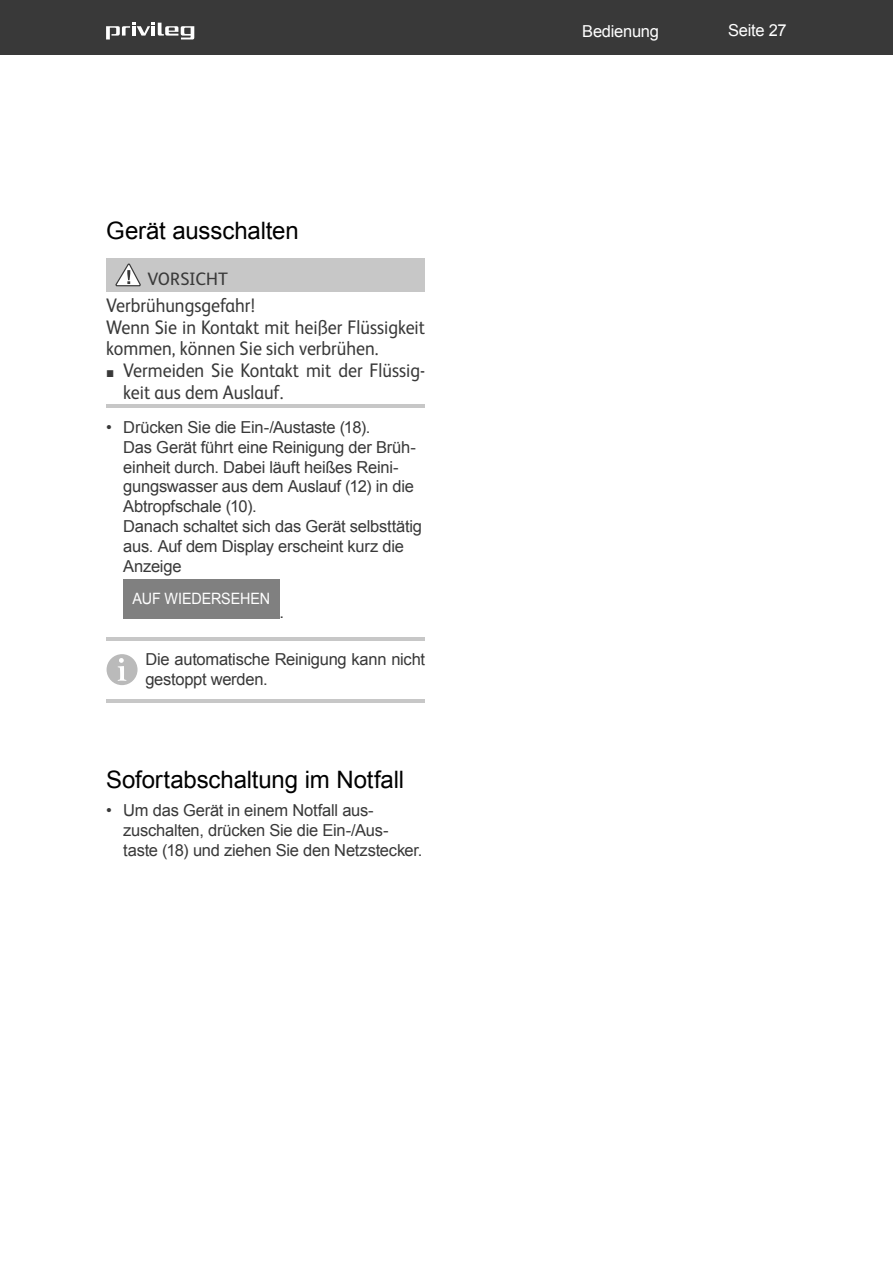
<style>
.page{position:relative;width:893px;height:1263px;background:#fff}
.page>*{position:absolute;margin:0;border:0;box-sizing:border-box;transform-origin:0 0}
.t1{font:24px "Arial";letter-spacing:-.01em;color:#000}
.t2{font:19.65px/21.6px "FS Albert";color:#393939;scale:.92 1}
.t3{font:18px "FS Albert";letter-spacing:.005em;color:#393939}
.t4{font:16.5px/19.8px "Arial";letter-spacing:-.015em;color:#393939}
.t5{font:16.5px "Arial";letter-spacing:-.015em;color:#fff}
.t6{font:15.6px "Arial";letter-spacing:-.01em;color:#fff;scale:.92 1}
.s1{font-family:"Arial";font-size:14.7px}
</style>
<div class="page">
<div style="left:0;top:0;width:893px;height:54px;background:#393939"></div>
<div style="left:106px;top:259px;width:319px;height:33px;background:#c7c7c7"></div>
<hr style="left:106px;top:405px;width:319px;height:3px;background:#c7c7c7">
<hr style="left:106px;top:637px;width:319px;height:3px;background:#c7c7c7">
<hr style="left:106px;top:700px;width:319px;height:3px;background:#c7c7c7">
<svg style="left:116px;top:263px;width:25px;height:24px"></svg>
<div style="left:123px;top:579px;width:157px;height:39px;background:#808080"></div>
<div style="left:107px;top:655px;width:30px;height:29px;background:#bababa;border-radius:50%"></div>
<div style="left:107px;top:654px;width:31px;height:31px;border:2px solid #bababa;border-radius:50%"></div>
<svg style="left:118px;top:658px;width:8px;height:23px"></svg>
<svg style="left:106px;top:23px;width:88px;height:16px"></svg>
<h1 class="t1" style="left:106px;top:217px;width:194px">Gerät ausschalten</h1>
<p class="t3" style="left:147px;top:272px;width:82px">VORSICHT</p>
<p class="t2" style="left:106px;top:296px;width:348px">Verbrühungs gefahr!<br>Wenn Sie in Kontakt mit heißer Flüssigkeit kommen, können Sie sich verbrühen.</p>
<p class="t2" style="left:123px;top:361px;width:330px;text-indent:-17px"><span class="s1">■</span> Vermeiden Sie Kontakt mit der Flüssig&shy;keit aus dem Auslauf.</p>
<p class="t4" style="left:123px;top:417px;width:300px;text-indent:-17px">• Drücken Sie die Ein-/Austaste (18).<br>Das Gerät führt eine Reinigung der Brüh&shy;einheit durch. Dabei läuft heißes Reini&shy;gungswasser aus dem Auslauf (12) in die Abtropfschale (10).<br>Danach schaltet sich das Gerät selbsttätig aus. Auf dem Display erscheint kurz die Anzeige</p>
<p class="t6" style="left:133px;top:590px;width:151px">AUF WIEDERSEHEN</p>
<p class="t4" style="left:279px;top:603px;width:6px">.</p>
<p class="t4" style="left:145px;top:650px;width:281px">Die automatische Reinigung kann nicht gestoppt werden.</p>
<h1 class="t1" style="left:106px;top:766px;width:299px">Sofortabschaltung im Notfall</h1>
<p class="t4" style="left:123px;top:801px;width:301px;text-indent:-17px">• Um das Gerät in einem Notfall aus&shy;zuschalten, drücken Sie die Ein-/Aus&shy;taste (18) und ziehen Sie den Netzstecker.</p>
<p class="t5" style="left:582px;top:22px;width:78px">Bedienung</p>
<p class="t5" style="left:728px;top:21px;width:60px">Seite 27</p>
</div>
